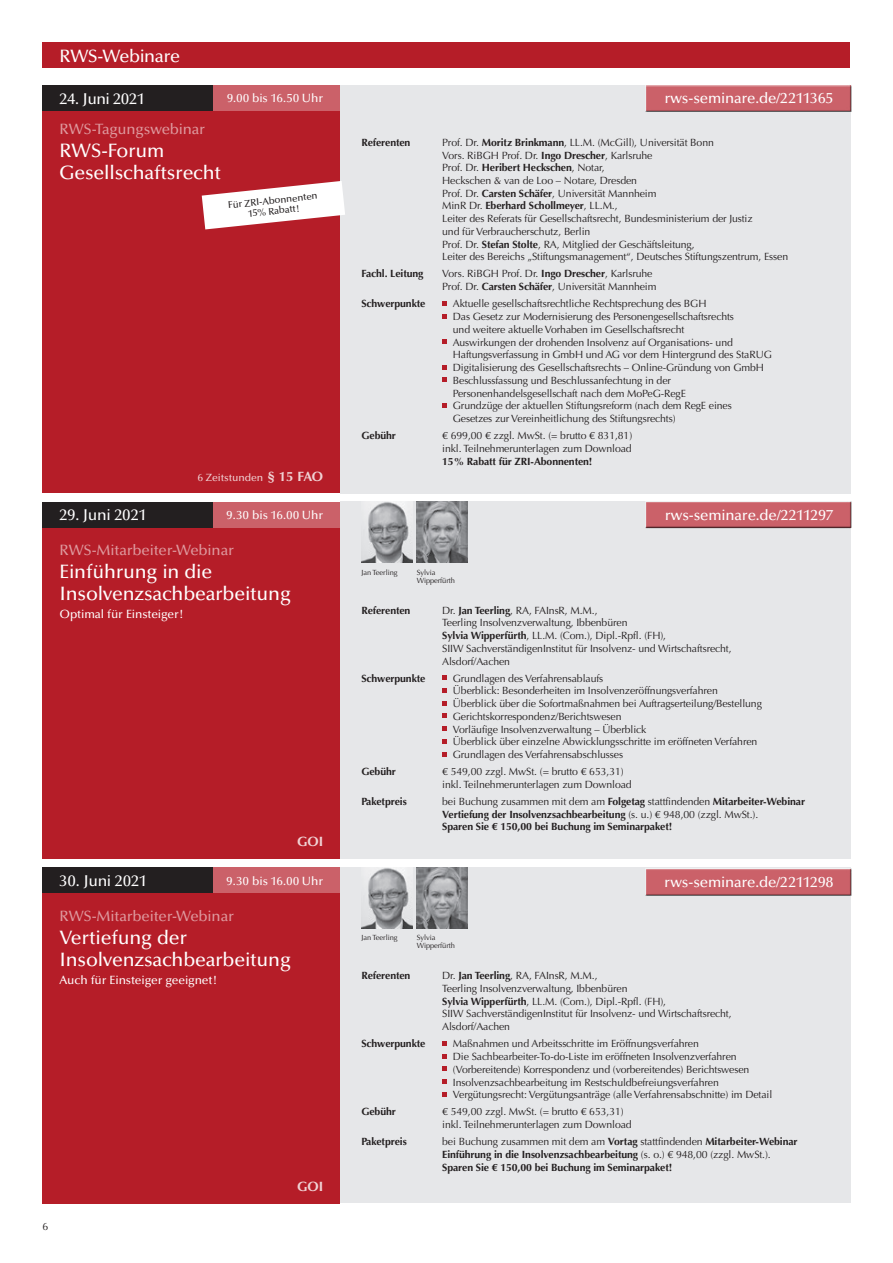
<style>
.page{position:relative;width:893px;height:1263px;background:#fff}
.page>*{position:absolute;margin:0;border:0;box-sizing:border-box;transform-origin:0 0}
.t1{font:500 19.5px/22.5px "Optima LT Pro";letter-spacing:-.01em;color:#fff}
.t2{font:500 18px "Optima LT Pro";letter-spacing:-.02em;color:#fff}
.t3{font:500 15.75px "Optima LT Pro";letter-spacing:.005em;color:#fff}
.t4{font:500 15px "Optima LT Pro";letter-spacing:-.01em;color:#fff}
.t5{font:500 15px "Optima LT Pro";letter-spacing:-.01em;color:#de999e}
.t6{font:700 13.5px "Optima";letter-spacing:-.01em;color:#f0d2d4}
.t7{font:500 12px "Optima LT Pro";letter-spacing:-.01em;color:#fff}
.t8{font:10.5px/12.8px "Optima";letter-spacing:-.01em;color:#231f20}
.t9{font:700 10.5px/12.8px "Optima";letter-spacing:-.01em;color:#231f20}
.t10{font:500 10.5px "Optima LT Pro";letter-spacing:-.01em;color:#f0d2d4}
.t11{font:500 9.75px/10.5px "Optima LT Pro";color:#231f20;text-align:center}
.t12{font:7.5px/8.2px "Optima";letter-spacing:-.01em;color:#231f20}
.s1{font-family:"Optima";font-weight:700;font-size:13.5px}
.s2{font-weight:700}
.s3{font-weight:400}
</style>
<div class="page">
<div style="left:43px;top:43px;width:807px;height:25px;background:#b51d28"></div>
<div style="left:340px;top:85px;width:510px;height:408px;background:#e6e7e9"></div>
<svg style="left:442px;top:301px;width:4px;height:5px"></svg>
<svg style="left:442px;top:314px;width:4px;height:4px"></svg>
<svg style="left:442px;top:340px;width:4px;height:4px"></svg>
<svg style="left:442px;top:365px;width:4px;height:4px"></svg>
<svg style="left:442px;top:378px;width:4px;height:4px"></svg>
<svg style="left:442px;top:403px;width:4px;height:5px"></svg>
<div style="left:43px;top:106px;width:297px;height:387px;background:#b51d28"></div>
<div style="left:645px;top:85px;width:207px;height:27px;background:#231f20;opacity:.75"></div>
<div style="left:43px;top:85px;width:297px;height:26px;background:#cb6169"></div>
<div style="left:43px;top:85px;width:170px;height:26px;background:#231f20"></div>
<svg style="left:202px;top:181px;width:143px;height:48px"></svg>
<div style="left:340px;top:502px;width:510px;height:357px;background:#e6e7e9"></div>
<div style="left:43px;top:527px;width:297px;height:332px;background:#b51d28"></div>
<div style="left:43px;top:502px;width:297px;height:25px;background:#cb6169"></div>
<div style="left:43px;top:502px;width:170px;height:25px;background:#231f20"></div>
<svg style="left:442px;top:676px;width:4px;height:4px"></svg>
<svg style="left:442px;top:688px;width:4px;height:5px"></svg>
<svg style="left:442px;top:701px;width:4px;height:4px"></svg>
<svg style="left:442px;top:714px;width:4px;height:4px"></svg>
<svg style="left:442px;top:727px;width:4px;height:4px"></svg>
<svg style="left:442px;top:739px;width:4px;height:5px"></svg>
<svg style="left:442px;top:752px;width:4px;height:4px"></svg>
<img style="left:361px;top:502px;width:51px;height:61px">
<img style="left:417px;top:502px;width:51px;height:61px">
<div style="left:645px;top:501px;width:207px;height:28px;background:#231f20;opacity:.75"></div>
<div style="left:340px;top:867px;width:510px;height:336px;background:#e6e7e9"></div>
<div style="left:43px;top:893px;width:297px;height:310px;background:#b51d28"></div>
<div style="left:645px;top:868px;width:207px;height:28px;background:#231f20;opacity:.75"></div>
<div style="left:43px;top:867px;width:297px;height:26px;background:#cb6169"></div>
<div style="left:43px;top:867px;width:170px;height:26px;background:#231f20"></div>
<svg style="left:442px;top:1041px;width:4px;height:4px"></svg>
<svg style="left:442px;top:1054px;width:4px;height:4px"></svg>
<svg style="left:442px;top:1067px;width:4px;height:4px"></svg>
<svg style="left:442px;top:1079px;width:4px;height:5px"></svg>
<svg style="left:442px;top:1092px;width:4px;height:4px"></svg>
<img style="left:361px;top:867px;width:51px;height:61px">
<img style="left:417px;top:867px;width:51px;height:61px">
<h2 class="t2" style="left:60px;top:44px;width:122px">RWS-Webinare</h2>
<h3 class="t3" style="left:60px;top:88px;width:87px">24. Juni 2021</h3>
<p class="t7" style="left:227px;top:91px;width:97px">9.00 bis 16.50 Uhr</p>
<h3 class="t4" style="left:664px;top:89px;width:171px">rws-seminare.de/2211365</h3>
<h3 class="t5" style="left:60px;top:120px;width:147px">RWS-Tagungswebinar</h3>
<h1 class="t1" style="left:60px;top:139px;width:163px">RWS-Forum<br>Gesellschaftsrecht</h1>
<p class="t11" style="left:228px;top:200px;width:91px;rotate:-6deg">Für ZRI-Abonnenten<br>15% Rabatt!</p>
<p class="t10" style="left:198px;top:470px;width:127px">6 Zeitstunden <span class="s1">§ 15 FAO</span></p>
<h3 class="t3" style="left:60px;top:505px;width:89px">29. Juni 2021</h3>
<p class="t7" style="left:227px;top:507px;width:98px">9.30 bis 16.00 Uhr</p>
<h3 class="t5" style="left:60px;top:541px;width:176px">RWS-Mitarbeiter-Webinar</h3>
<h1 class="t1" style="left:60px;top:560px;width:233px">Einführung in die<br>Insolvenzsachbearbeitung</h1>
<p class="t7" style="left:60px;top:607px;width:126px">Optimal für Einsteiger!</p>
<p class="t6" style="left:297px;top:834px;width:27px">GOI</p>
<p class="t9" style="left:361px;top:136px;width:51px">Referenten</p>
<p class="t8" style="left:442px;top:136px;width:347px">Prof. Dr. <span class="s2">Moritz Brinkmann</span>, LL.M. (McGill), Universität Bonn<br>Vors. RiBGH Prof. Dr. <span class="s2">Ingo Drescher</span>, Karlsruhe<br>Prof. Dr. <span class="s2">Heribert Heckschen</span>, Notar,<br>Heckschen &amp; van de Loo – Notare, Dresden<br>Prof. Dr. <span class="s2">Carsten Schäfer</span>, Universität Mannheim<br>MinR Dr. <span class="s2">Eberhard Schollmeyer</span>, LL.M.,<br>Leiter des Referats für Gesellschaftsrecht, Bundesministerium der Justiz<br>und für Verbraucherschutz, Berlin<br>Prof. Dr. <span class="s2">Stefan Stolte</span>, RA, Mitglied der Geschäftsleitung,<br>Leiter des Bereichs „Stiftungsmanagement“, Deutsches Stiftungszentrum, Essen</p>
<p class="t9" style="left:361px;top:268px;width:64px">Fachl. Leitung</p>
<p class="t8" style="left:442px;top:268px;width:216px">Vors. RiBGH Prof. Dr. <span class="s2">Ingo Drescher</span>, Karlsruhe<br>Prof. Dr. <span class="s2">Carsten Schäfer</span>, Universität Mannheim</p>
<p class="t9" style="left:361px;top:297px;width:66px">Schwerpunkte</p>
<p class="t8" style="left:453px;top:297px;width:320px">Aktuelle gesellschaftsrechtliche Rechtsprechung des BGH<br>Das Gesetz zur Modernisierung des Personengesellschaftsrechts<br>und weitere aktuelle Vorhaben im Gesellschaftsrecht<br>Auswirkungen der drohenden Insolvenz auf Organisations- und Haftungsverfassung in GmbH und AG vor dem Hintergrund des StaRUG Digitalisierung des Gesellschaftsrechts – Online-Gründung von GmbH Beschlussfassung und Beschlussanfechtung in der Personenhandelsgesellschaft nach dem MoPeG-RegE<br>Grundzüge der aktuellen Stiftungsreform (nach dem RegE eines Gesetzes zur Vereinheitlichung des Stiftungsrechts)</p>
<p class="t9" style="left:361px;top:429px;width:36px">Gebühr</p>
<p class="t8" style="left:442px;top:429px;width:192px">€ 699,00 € zzgl. MwSt. (= brutto € 831,81) inkl. Teilnehmerunterlagen zum Download</p>
<p class="t9" style="left:442px;top:455px;width:152px">15% Rabatt für ZRI-Abonnenten!</p>
<p class="t12" style="left:361px;top:568px;width:38px">Jan Teerling</p>
<p class="t12" style="left:417px;top:568px;width:40px">Sylvia<br>Wipperfürth</p>
<h3 class="t4" style="left:665px;top:505px;width:170px">rws-seminare.de/2211297</h3>
<p class="t9" style="left:361px;top:604px;width:51px">Referenten</p>
<p class="t8" style="left:442px;top:604px;width:291px">Dr. <span class="s2">Jan Teerling</span>, RA, FAInsR, M.M.,<br>Teerling Insolvenzverwaltung, Ibbenbüren<br><span class="s2">Sylvia Wipperfürth</span>, LL.M. (Com.), Dipl.-Rpfl. (FH),<br>SIIW SachverständigenInstitut für Insolvenz- und Wirtschaftsrecht, Alsdorf/Aachen</p>
<p class="t9" style="left:361px;top:672px;width:66px">Schwerpunkte</p>
<p class="t8" style="left:453px;top:672px;width:311px">Grundlagen des Verfahrensablaufs<br>Überblick: Besonderheiten im Insolvenzeröffnungsverfahren Überblick über die Sofortmaßnahmen bei Auftragserteilung/Bestellung Gerichtskorrespondenz/Berichtswesen<br>Vorläufige Insolvenzverwaltung – Überblick<br>Überblick über einzelne Abwicklungsschritte im eröffneten Verfahren Grundlagen des Verfahrensabschlusses</p>
<p class="t9" style="left:361px;top:765px;width:36px">Gebühr</p>
<p class="t8" style="left:442px;top:765px;width:191px">€ 549,00 zzgl. MwSt. (= brutto € 653,31) inkl. Teilnehmerunterlagen zum Download</p>
<p class="t9" style="left:361px;top:795px;width:47px">Paketpreis</p>
<p class="t9" style="left:442px;top:795px;width:364px"><span class="s3">bei Buchung zusammen mit dem am</span> Folgetag <span class="s3">stattfindenden</span> Mitarbeiter-Webinar<br>Vertiefung der Insolvenzsachbearbeitung <span class="s3">(s. u.) € 948,00 (zzgl. MwSt.).<br></span>Sparen Sie € 150,00 bei Buchung im Seminarpaket!</p>
<h3 class="t3" style="left:60px;top:871px;width:89px">30. Juni 2021</h3>
<p class="t7" style="left:227px;top:873px;width:98px">9.30 bis 16.00 Uhr</p>
<h3 class="t4" style="left:664px;top:873px;width:171px">rws-seminare.de/2211298</h3>
<h3 class="t5" style="left:60px;top:906px;width:176px">RWS-Mitarbeiter-Webinar</h3>
<h1 class="t1" style="left:60px;top:925px;width:233px">Vertiefung der<br>Insolvenzsachbearbeitung</h1>
<p class="t7" style="left:60px;top:972px;width:160px">Auch für Einsteiger geeignet!</p>
<p class="t6" style="left:297px;top:1178px;width:27px">GOI</p>
<p class="t12" style="left:361px;top:933px;width:38px">Jan Teerling</p>
<p class="t12" style="left:417px;top:933px;width:40px">Sylvia<br>Wipperfürth</p>
<p class="t9" style="left:361px;top:969px;width:51px">Referenten</p>
<p class="t8" style="left:442px;top:969px;width:291px">Dr. <span class="s2">Jan Teerling</span>, RA, FAInsR, M.M.,<br>Teerling Insolvenzverwaltung, Ibbenbüren<br><span class="s2">Sylvia Wipperfürth</span>, LL.M. (Com.), Dipl.-Rpfl. (FH),<br>SIIW SachverständigenInstitut für Insolvenz- und Wirtschaftsrecht, Alsdorf/Aachen</p>
<p class="t9" style="left:361px;top:1037px;width:66px">Schwerpunkte</p>
<p class="t8" style="left:453px;top:1037px;width:321px">Maßnahmen und Arbeitsschritte im Eröffnungsverfahren<br>Die Sachbearbeiter-To-do-Liste im eröffneten Insolvenzverfahren (Vorbereitende) Korrespondenz und (vorbereitendes) Berichtswesen Insolvenzsachbearbeitung im Restschuldbefreiungsverfahren Vergütungsrecht: Vergütungsanträge (alle Verfahrensabschnitte) im Detail</p>
<p class="t9" style="left:361px;top:1105px;width:36px">Gebühr</p>
<p class="t8" style="left:442px;top:1105px;width:191px">€ 549,00 zzgl. MwSt. (= brutto € 653,31) inkl. Teilnehmerunterlagen zum Download</p>
<p class="t9" style="left:361px;top:1135px;width:47px">Paketpreis</p>
<p class="t9" style="left:442px;top:1135px;width:357px"><span class="s3">bei Buchung zusammen mit dem am</span> Vortag <span class="s3">stattfindenden</span> Mitarbeiter-Webinar<br>Einführung in die Insolvenzsachbearbeitung <span class="s3">(s. o.) € 948,00 (zzgl. MwSt.).<br></span>Sparen Sie € 150,00 bei Buchung im Seminarpaket!</p>
<p class="t8" style="left:43px;top:1220px;width:7px">6</p>
</div>
